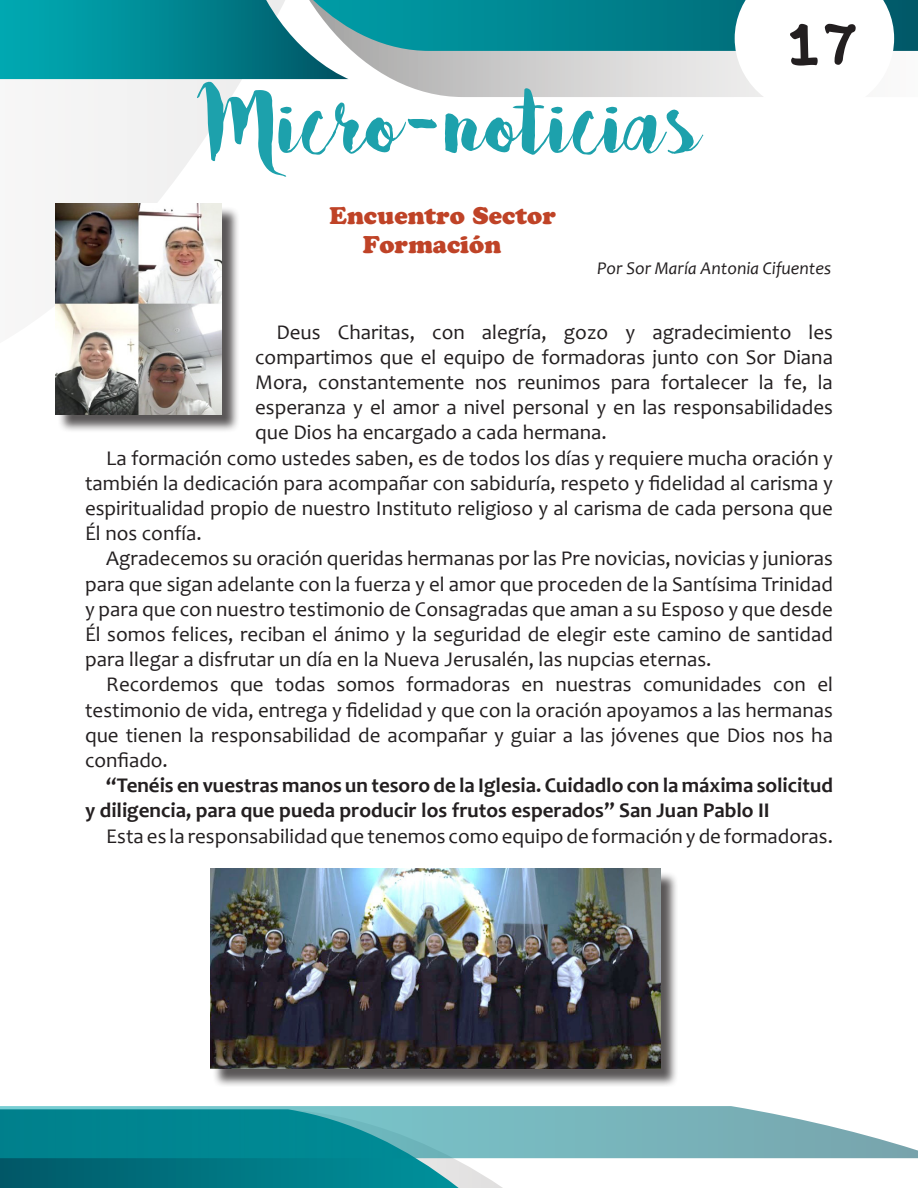
<style>
.page{position:relative;width:918px;height:1188px;background:#fff}
.page>*{position:absolute;margin:0;border:0;box-sizing:border-box;transform-origin:0 0}
.Títulos{font:108px "Bakery";letter-spacing:.005em;color:#1da1ac}
.t1{font:700 54px "Waltograph UI";color:#231f20}
.t2{font:24px/28.8px "Cooper Black Std";color:#bf4327}
.t3{font:21px/25.2px "Candara";color:#231f20;text-align:justify}
.t4{font:700 21px/25.2px "Candara";color:#231f20}
.t5{font:italic 18px "Candara";color:#231f20}
</style>
<div class="page">
<svg style="left:55px;top:114px;width:167px;height:90px"></svg>
<svg style="left:0;top:1158px;width:918px;height:30px"></svg>
<svg style="left:0;top:1106px;width:918px;height:52px;background:#55a9b1"></svg>
<svg style="left:0;top:0;width:918px;height:114px"></svg>
<div style="left:58px;top:206px;width:183px;height:227px;background:#231f20;opacity:.75"></div>
<img style="left:55px;top:204px;width:167px;height:211px">
<div style="left:212px;top:871px;width:467px;height:216px;background:#231f20;opacity:.75"></div>
<img style="left:210px;top:868px;width:450px;height:201px">
<p class="Títulos" style="left:207px;top:53px;width:495px">Micro-noticias</p>
<p class="t2" style="left:363px;top:201px;width:195px;text-indent:-33px">Encuentro Sector<br>Formación</p>
<h2 class="t1" style="left:784px;top:14px;width:77px">17</h2>
<p class="t5" style="left:597px;top:257px;width:236px">Por Sor María Antonia Cifuentes</p>
<p class="t3" style="left:255px;top:319px;width:579px;text-indent:21px">Deus Charitas, con alegría, gozo y agradecimiento les compartimos que el equipo de formadoras junto con Sor Diana Mora, constantemente nos reunimos para fortalecer la fe, la esperanza y el amor a nivel personal y en las responsabilidades que Dios ha encargado a cada hermana.</p>
<p class="t3" style="left:85px;top:445px;width:749px;text-indent:21px">La formación como ustedes saben, es de todos los días y requiere mucha oración y también la dedicación para acompañar con sabiduría, respeto y fidelidad al carisma y espiritualidad propio de nuestro Instituto religioso y al carisma de cada persona que Él nos confía.</p>
<p class="t3" style="left:85px;top:546px;width:749px;text-indent:21px">Agradecemos su oración queridas hermanas por las Pre novicias, novicias y junioras para que sigan adelante con la fuerza y el amor que proceden de la Santísima Trinidad y para que con nuestro testimonio de Consagradas que aman a su Esposo y que desde Él somos felices, reciban el ánimo y la seguridad de elegir este camino de santidad para llegar a disfrutar un día en la Nueva Jerusalén, las nupcias eternas.</p>
<p class="t3" style="left:85px;top:672px;width:749px;text-indent:21px">Recordemos que todas somos formadoras en nuestras comunidades con el testimonio de vida, entrega y fidelidad y que con la oración apoyamos a las hermanas que tienen la responsabilidad de acompañar y guiar a las jóvenes que Dios nos ha confiado.</p>
<p class="t4" style="left:85px;top:773px;width:749px;text-indent:21px">“Tenéis en vuestras manos un tesoro de la Iglesia. Cuidadlo con la máxima solicitud y diligencia, para que pueda producir los frutos esperados” San Juan Pablo II</p>
<p class="t3" style="left:106px;top:823px;width:728px">Esta es la responsabilidad que tenemos como equipo de formación y de formadoras.</p>
</div>
